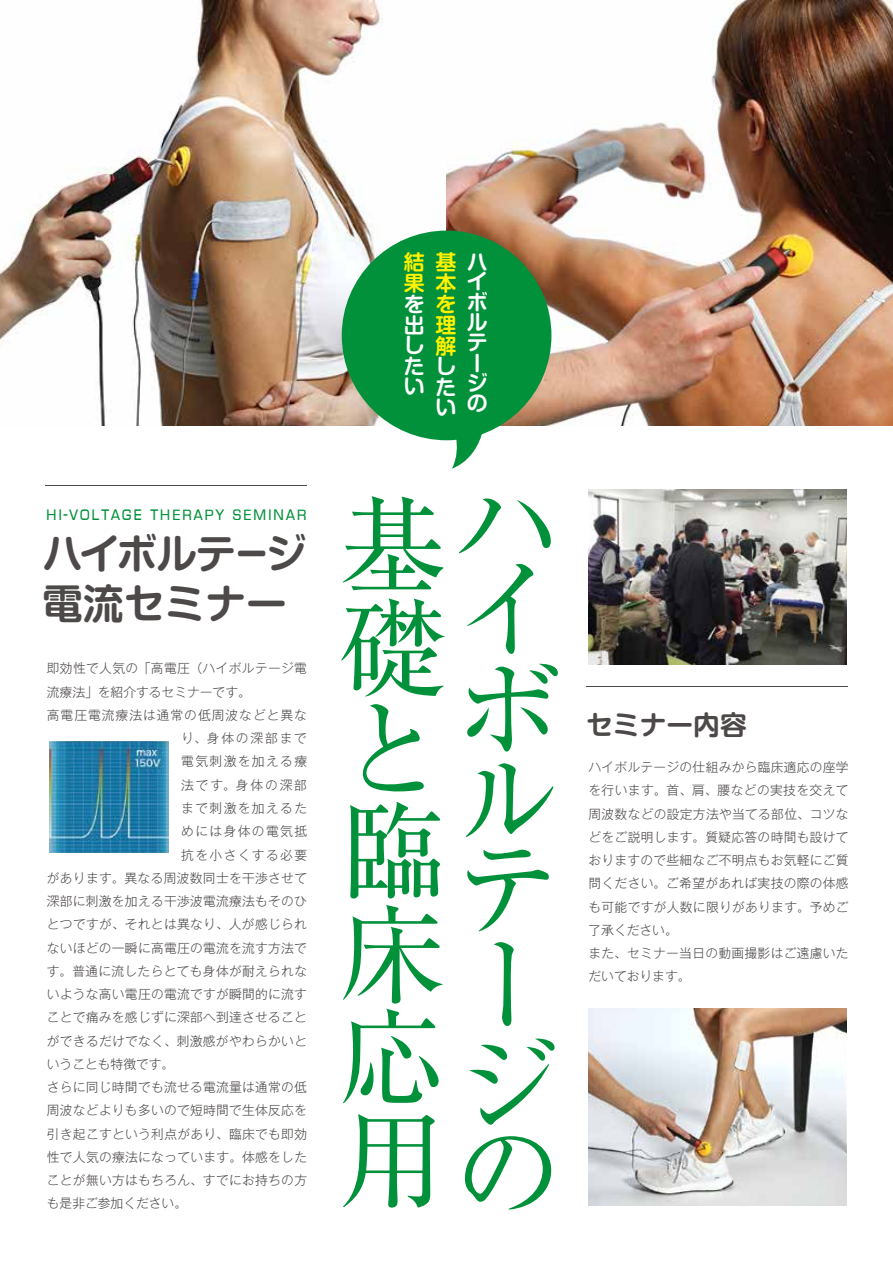
<style>
.page{position:relative;width:893px;height:1263px;background:#fff}
.page>*{position:absolute;margin:0;border:0;box-sizing:border-box;transform-origin:0 0}
.t1{font:108.45px/88.9px "Ryumin";color:#00913a}
.t2{font:107.25px/102.6px "Ryumin";color:#00913a}
.t3{font:700 40.8px/49.5px "Shin M Go Pro De";color:#4c4948}
.t4{font:700 26.7px "Shin M Go Pro De";color:#4c4948}
.t5{font:700 21px/20.2px "Shin M Go Pro De";color:#fff;text-align:justify}
.t6{font:700 21px/20.9px "Shin M Go Pro De";color:#fff100;text-align:justify}
.t7{font:18.3px "Euro Caps";letter-spacing:.09em;color:#00913a;scale:.93 1}
.t8{font:300 12.75px/23.2px "Gothic MB101 Pro";letter-spacing:.025em;color:#4c4948}
.t9{font:300 12.75px "Gothic MB101 Pro";color:#4c4948}
.t10{font:300 12.75px "Gothic MB101 Pro";letter-spacing:.11em;color:#4c4948}
.t11{font:300 12.75px "Gothic MB101 Pro";letter-spacing:.08em;color:#4c4948}
.t12{font:300 12.75px "Gothic MB101 Pro";letter-spacing:.145em;color:#4c4948}
</style>
<div class="page">
<img style="left:0;top:0;width:893px;height:425px">
<div style="left:342px;top:231px;width:209px;height:209px;background:#00913a;border-radius:50%"></div>
<svg style="left:452px;top:433px;width:33px;height:36px"></svg>
<hr style="left:45px;top:486px;width:261px;height:1px;background:#4c4948">
<hr style="left:586px;top:686px;width:261px;height:1px;background:#4c4948">
<img style="left:50px;top:741px;width:119px;height:111px">
<img style="left:588px;top:489px;width:258px;height:176px">
<img style="left:588px;top:1009px;width:258px;height:196px">
<h3 class="t7" style="left:46px;top:503px;width:281px">Hi-voltage THERAPY SEMINAR</h3>
<h3 class="t3" style="left:42px;top:524px;width:266px">ハイボルテージ電流セミナー</h3>
<p class="t8" style="left:47px;top:655px;width:262px">即効性で人気の「高電圧（ハイボルテージ電</p>
<p class="t9" style="left:47px;top:681px;width:205px">流療法」を紹介するセミナーです。</p>
<p class="t11" style="left:47px;top:704px;width:262px">高電圧電流療法は通常の低周波などと異な</p>
<p class="t12" style="left:181px;top:728px;width:127px">り、身体の深部まで</p>
<p class="t10" style="left:181px;top:751px;width:127px">電気刺激を加える療</p>
<p class="t12" style="left:181px;top:774px;width:127px">法です。身体の深部</p>
<p class="t10" style="left:181px;top:797px;width:127px">まで刺激を加えるた</p>
<p class="t10" style="left:181px;top:821px;width:127px">めには身体の電気抵</p>
<p class="t10" style="left:181px;top:844px;width:127px">抗を小さくする必要</p>
<p class="t8" style="left:47px;top:864px;width:262px">があります。異なる周波数同士を干渉させて</p>
<p class="t8" style="left:47px;top:888px;width:262px">深部に刺激を加える干渉波電流療法もそのひ</p>
<p class="t8" style="left:47px;top:911px;width:262px">とつですが、それとは異なり、人が感じられ</p>
<p class="t8" style="left:47px;top:934px;width:262px">ないほどの一瞬に高電圧の電流を流す方法で</p>
<p class="t8" style="left:47px;top:957px;width:262px">す。普通に流したらとても身体が耐えられな</p>
<p class="t8" style="left:47px;top:981px;width:262px">いような高い電圧の電流ですが瞬間的に流す</p>
<p class="t8" style="left:47px;top:1004px;width:262px">ことで痛みを感じずに深部へ到達させること</p>
<p class="t8" style="left:47px;top:1027px;width:262px">ができるだけでなく、刺激感がやわらかいと</p>
<p class="t9" style="left:47px;top:1053px;width:129px">いうことも特徴です。</p>
<p class="t8" style="left:47px;top:1074px;width:262px">さらに同じ時間でも流せる電流量は通常の低</p>
<p class="t8" style="left:47px;top:1097px;width:262px">周波などよりも多いので短時間で生体反応を</p>
<p class="t8" style="left:47px;top:1120px;width:262px">引き起こすという利点があり、臨床でも即効</p>
<p class="t8" style="left:47px;top:1143px;width:262px">性で人気の療法になっています。体感をした</p>
<p class="t8" style="left:47px;top:1167px;width:262px">ことが無い方はもちろん、すでにお持ちの方</p>
<p class="t9" style="left:47px;top:1193px;width:142px">も是非ご参加ください。</p>
<h3 class="t6" style="left:404px;top:249px;width:22px">結果</h3>
<h3 class="t5" style="left:404px;top:291px;width:21px">を出したい</h3>
<h3 class="t6" style="left:435px;top:249px;width:22px">基本を理解</h3>
<h3 class="t5" style="left:467px;top:249px;width:22px;text-align:left">ハイボルテージの</h3>
<h3 class="t5" style="left:435px;top:353px;width:21px">したい</h3>
<h2 class="t2" style="left:340px;top:493px;width:107px">基礎と臨床応用</h2>
<h1 class="t1" style="left:454px;top:481px;width:99px;line-height:84.6px">ハイ</h1>
<h1 class="t1" style="left:454px;top:663px;width:106px;text-align:justify">ボルテ</h1>
<h1 class="t1" style="left:454px;top:933px;width:102px;line-height:99.8px">ージ</h1>
<h1 class="t1" style="left:454px;top:1125px;width:99px">の</h1>
<h3 class="t4" style="left:586px;top:703px;width:162px">セミナー内容</h3>
<p class="t8" style="left:588px;top:754px;width:262px">ハイボルテージの仕組みから臨床適応の座学を行います。首、肩、腰などの実技を交えて周波数などの設定方法や当てる部位、コツなどをご説明します。質疑応答の時間も設けておりますので些細なご不明点もお気軽にご質問ください。ご希望があれば実技の際の体感も可能ですが人数に限りがあります。予めご了承ください。<br>また、セミナー当日の動画撮影はご遠慮いただいております。</p>
</div>
